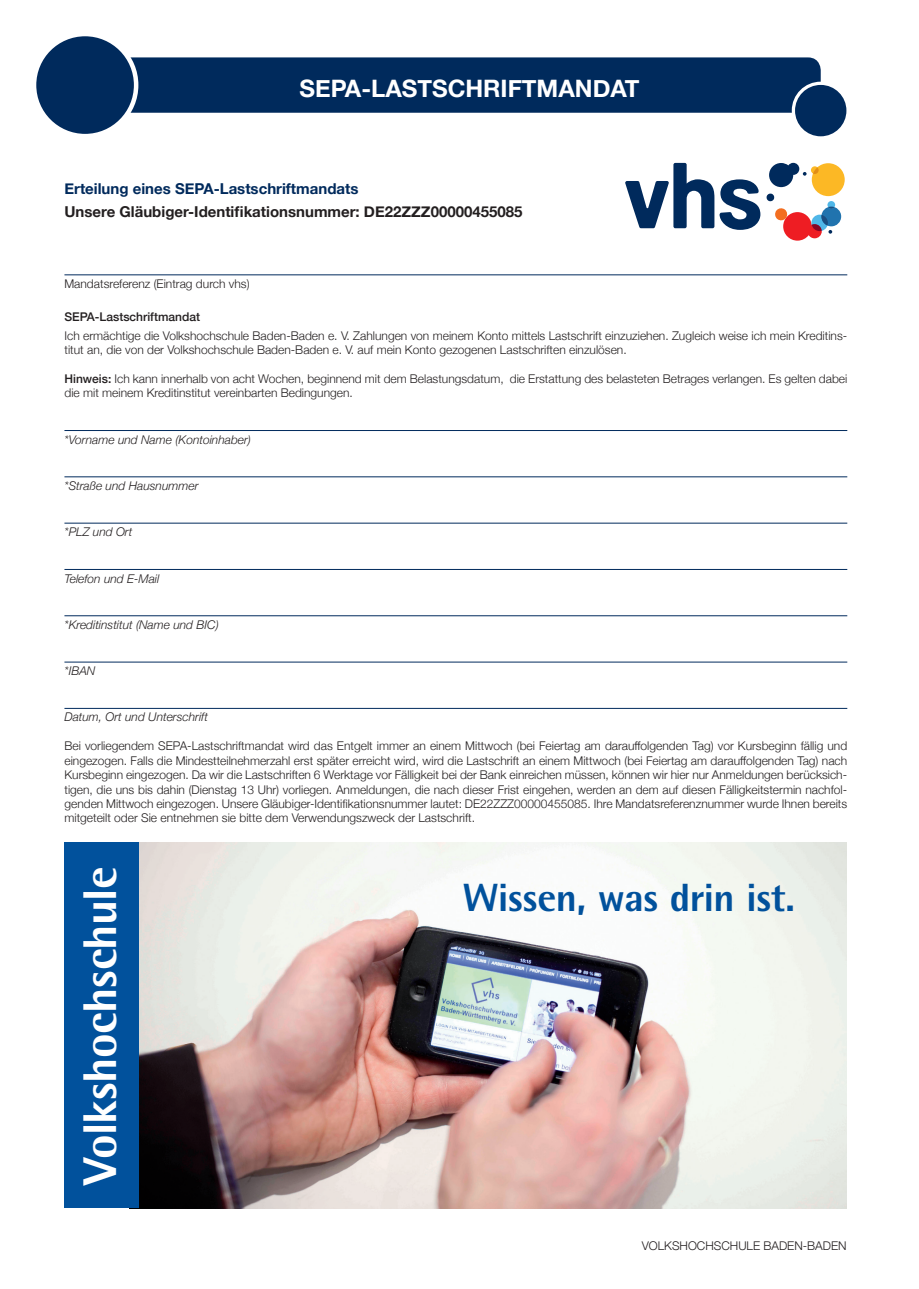
<style>
.page{position:relative;width:919px;height:1289px;background:#fff}
.page>*{position:absolute;margin:0;border:0;box-sizing:border-box;transform-origin:0 0}
.t1{font:800 47.25px "Rotis Semi Sans";letter-spacing:-.01em;color:#fff}
.t2{font:800 39.45px "Rotis Semi Sans";letter-spacing:-.005em;color:#01519c}
.t3{font:700 24px "Helvetica Neue";color:#fff}
.t4{font:700 15px "Helvetica Neue";color:#231f20}
.t5{font:700 15px "Helvetica Neue";color:#002a5c}
.t6{font:300 12px/14.4px "Helvetica Neue";color:#231f20}
.t7{font:italic 300 12px "Helvetica Neue";color:#231f20}
.t8{font:500 12px "Helvetica Neue";color:#231f20}
.s1{font-weight:500}
</style>
<div class="page">
<div style="left:130px;top:57px;width:690px;height:56px;background:#002a5c"></div>
<div style="left:34px;top:34px;width:102px;height:102px;background:#002a5c;border-radius:50%"></div>
<div style="left:32px;top:32px;width:106px;height:106px;border:4px solid #fff;border-radius:50%"></div>
<div style="left:791px;top:82px;width:58px;height:58px;border:11px solid #fff;border-radius:50%"></div>
<div style="left:797px;top:87px;width:47px;height:47px;background:#002a5c;border-radius:50%"></div>
<div style="left:795px;top:85px;width:51px;height:51px;border:4px solid #002a5c;border-radius:50%"></div>
<hr style="left:64px;top:274px;width:783px;height:1px;background:#002a5c">
<hr style="left:64px;top:430px;width:783px;height:1px;background:#002a5c">
<hr style="left:64px;top:476px;width:783px;height:1px;background:#002a5c">
<hr style="left:64px;top:523px;width:783px;height:1px;background:#002a5c">
<hr style="left:64px;top:569px;width:783px;height:1px;background:#002a5c">
<hr style="left:64px;top:615px;width:783px;height:1px;background:#002a5c">
<hr style="left:64px;top:661px;width:783px;height:1px;background:#002a5c">
<hr style="left:64px;top:708px;width:783px;height:1px;background:#002a5c">
<svg style="left:625px;top:163px;width:135px;height:67px"></svg>
<svg style="left:766px;top:163px;width:78px;height:78px"></svg>
<img style="left:138px;top:842px;width:708px;height:366px">
<div style="left:64px;top:842px;width:74px;height:366px;background:#01519c"></div>
<h3 class="t3" style="left:299px;top:69px;width:341px">SEPA-LASTSCHRIFTMANDAT</h3>
<p class="t5" style="left:64px;top:177px;width:295px">Erteilung eines SEPA-Lastschriftmandats</p>
<p class="t4" style="left:64px;top:199px;width:459px">Unsere Gläubiger-Identifikationsnummer: DE22ZZZ00000455085</p>
<p class="t6" style="left:64px;top:275px;width:187px">Mandatsreferenz (Eintrag durch vhs)</p>
<p class="t8" style="left:64px;top:307px;width:137px">SEPA-Lastschriftmandat</p>
<p class="t6" style="left:64px;top:327px;width:784px">Ich ermächtige die Volkshochschule Baden-Baden e. V. Zahlungen von meinem Konto mittels Lastschrift einzuziehen. Zugleich weise ich mein Kreditins&shy;titut an, die von der Volkshochschule Baden-Baden e. V. auf mein Konto gezogenen Lastschriften einzulösen.</p>
<p class="t6" style="left:64px;top:370px;width:784px"><span class="s1">Hinweis:</span> Ich kann innerhalb von acht Wochen, beginnend mit dem Belastungsdatum, die Erstattung des belasteten Betrages verlangen. Es gelten dabei die mit meinem Kreditinstitut vereinbarten Bedingungen.</p>
<p class="t7" style="left:64px;top:430px;width:188px">*Vorname und Name (Kontoinhaber)</p>
<p class="t7" style="left:64px;top:476px;width:136px">*Straße und Hausnummer</p>
<p class="t7" style="left:64px;top:522px;width:69px">*PLZ und Ort</p>
<p class="t7" style="left:64px;top:568px;width:96px">Telefon und E-Mail</p>
<p class="t7" style="left:64px;top:615px;width:156px">*Kreditinstitut (Name und BIC)</p>
<p class="t7" style="left:64px;top:661px;width:32px">*IBAN</p>
<p class="t7" style="left:64px;top:707px;width:145px">Datum, Ort und Unterschrift</p>
<p class="t6" style="left:64px;top:738px;width:784px;text-align:justify">Bei vorliegendem SEPA-Lastschriftmandat wird das Entgelt immer an einem Mittwoch (bei Feiertag am darauffolgenden Tag) vor Kursbeginn fällig und eingezogen. Falls die Mindestteilnehmerzahl erst später erreicht wird, wird die Lastschrift an einem Mittwoch (bei Feiertag am darauffolgenden Tag) nach Kursbeginn eingezogen. Da wir die Lastschriften 6 Werktage vor Fälligkeit bei der Bank einreichen müssen, können wir hier nur Anmeldungen berücksich&shy;tigen, die uns bis dahin (Dienstag 13 Uhr) vorliegen. Anmeldungen, die nach dieser Frist eingehen, werden an dem auf diesen Fälligkeitstermin nachfol&shy;genden Mittwoch eingezogen. Unsere Gläubiger-Identifikationsnummer lautet: DE22ZZZ00000455085. Ihre Mandatsreferenznummer wurde Ihnen bereits mitgeteilt oder Sie entnehmen sie bitte dem Verwendungszweck der Lastschrift.</p>
<h1 class="t1" style="left:70px;top:1184px;width:320px;rotate:-90deg">Volkshochschule</h1>
<h2 class="t2" style="left:462px;top:872px;width:334px">Wissen, was drin ist.</h2>
<p class="t6" style="left:641px;top:1237px;width:206px">VOLKSHOCHSCHULE BADEN-BADEN</p>
</div>
